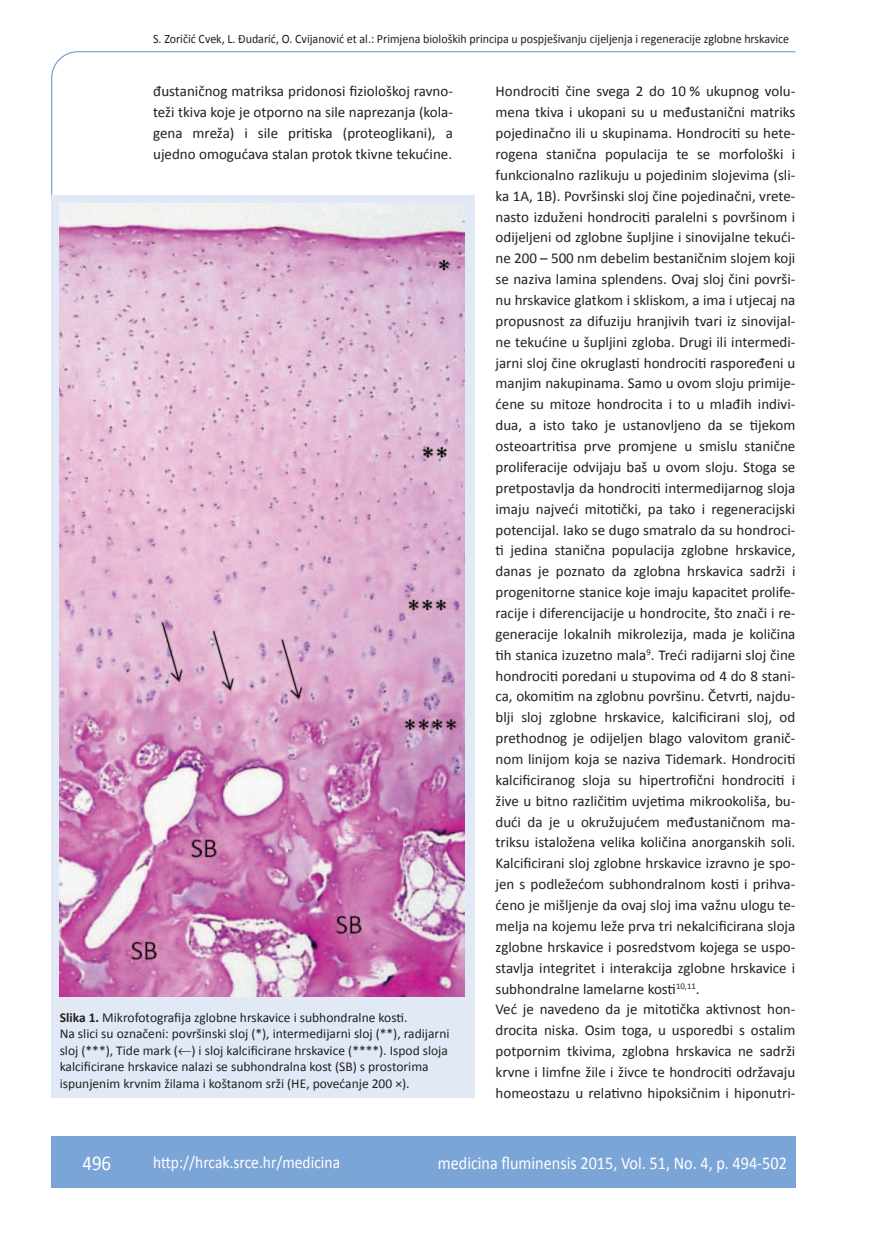
<style>
.page{position:relative;width:872px;height:1234px;background:#fff}
.page>*{position:absolute;margin:0;border:0;box-sizing:border-box;transform-origin:0 0}
.t1{font:21px "Calibri";color:#fff;scale:.9 1}
.t2{font:18px "Calibri";color:#fff;scale:.9 1}
.t3{font:17.25px "Calibri";color:#fff;scale:.9 1}
.t4{font:15px/20.9px "Calibri";color:#231f20}
.t5{font:13.5px/16.5px "Calibri";color:#231f20}
.t6{font:12.75px "Calibri";color:#231f20;scale:.94 1}
.s1{font-weight:700}
</style>
<div class="page">
<svg style="left:51px;top:51px;width:745px;height:275px"></svg>
<div style="left:51px;top:1135px;width:744px;height:51px;background:#7ca5d7"></div>
<div style="left:51px;top:195px;width:423px;height:902px;background:#e1e9f6"></div>
<img style="left:60px;top:203px;width:404px;height:793px">
<p class="t6" style="left:153px;top:30px;width:678px">S. Zoričić Cvek, L. Đudarić, O. Cvijanović et al.: Primjena bioloških principa u pospješivanju cijeljenja i regeneracije zglobne hrskavice</p>
<p class="t4" style="left:153px;top:80px;width:301px;text-align:justify">đustaničnog matriksa pridonosi fiziološkoj ravno&shy;teži tkiva koje je otporno na sile naprezanja (kola&shy;gena mreža) i sile pritiska (proteoglikani), a ujedno omogućava stalan protok tkivne tekućine.</p>
<p class="t5" style="left:60px;top:1008px;width:391px"><span class="s1">Slika 1.</span> Mikrofotografija zglobne hrskavice i subhondralne kosti.<br>Na slici su označeni: površinski sloj (*), intermedijarni sloj (**), radijarni sloj (***), Tide mark (←) i sloj kalcificirane hrskavice (****). Ispod sloja kalcificirane hrskavice nalazi se subhondralna kost (SB) s prostorima ispunjenim krvnim žilama i koštanom srži (HE, povećanje 200 ×).</p>
<p class="t4" style="left:495px;top:80px;width:301px">Hondrociti čine svega 2 do 10 % ukupnog volu&shy;mena tkiva i ukopani su u međustanični matriks pojedinačno ili u skupinama. Hondrociti su hete&shy;rogena stanična populacija te se morfološki i funkcionalno razlikuju u pojedinim slojevima (sli&shy;ka 1A, 1B). Površinski sloj čine pojedinačni, vrete&shy;nasto izduženi hondrociti paralelni s površinom i odijeljeni od zglobne šupljine i sinovijalne tekući&shy;ne 200 – 500 nm debelim bestaničnim slojem koji se naziva lamina splendens. Ovaj sloj čini površi&shy;nu hrskavice glatkom i skliskom, a ima i utjecaj na propusnost za difuziju hranjivih tvari iz sinovijal&shy;ne tekućine u šupljini zgloba. Drugi ili intermedi&shy;jarni sloj čine okruglasti hondrociti raspoređeni u manjim nakupinama. Samo u ovom sloju primije&shy;ćene su mitoze hondrocita i to u mlađih indivi&shy;dua, a isto tako je ustanovljeno da se tijekom osteoartritisa prve promjene u smislu stanične proliferacije odvijaju baš u ovom sloju. Stoga se pretpostavlja da hondrociti intermedijarnog sloja imaju najveći mitotički, pa tako i regeneracijski potencijal. Iako se dugo smatralo da su hondroci&shy;ti jedina stanična populacija zglobne hrskavice, danas je poznato da zglobna hrskavica sadrži i progenitorne stanice koje imaju kapacitet prolife&shy;racije i diferencijacije u hondrocite, što znači i re&shy;generacije lokalnih mikrolezija, mada je količina tih stanica izuzetno mala<sup>9</sup>. Treći radijarni sloj čine hondrociti poredani u stupovima od 4 do 8 stani&shy;ca, okomitim na zglobnu površinu. Četvrti, najdu&shy;blji sloj zglobne hrskavice, kalcificirani sloj, od prethodnog je odijeljen blago valovitom granič&shy;nom linijom koja se naziva Tidemark. Hondrociti kalcificiranog sloja su hipertrofični hondrociti i žive u bitno različitim uvjetima mikrookoliša, bu&shy;dući da je u okružujućem međustaničnom ma&shy;triksu istaložena velika količina anorganskih soli.<br>Kalcificirani sloj zglobne hrskavice izravno je spo&shy;jen s podležećom subhondralnom kosti i prihva&shy;ćeno je mišljenje da ovaj sloj ima važnu ulogu te&shy;melja na kojemu leže prva tri nekalcificirana sloja zglobne hrskavice i posredstvom kojega se uspo&shy;stavlja integritet i interakcija zglobne hrskavice i subhondralne lamelarne kosti<sup>10,11</sup>.<br>Već je navedeno da je mitotička aktivnost hon&shy;drocita niska. Osim toga, u usporedbi s ostalim potpornim tkivima, zglobna hrskavica ne sadrži krvne i limfne žile i živce te hondrociti održavaju homeostazu u relativno hipoksičnim i hiponutri-</p>
<h1 class="t1" style="left:82px;top:1149px;width:33px">496</h1>
<p class="t3" style="left:153px;top:1150px;width:209px">http://hrcak.srce.hr/medicina</p>
<p class="t2" style="left:438px;top:1151px;width:389px">medicina fluminensis 2015, Vol. 51, No. 4, p. 494-502</p>
</div>
